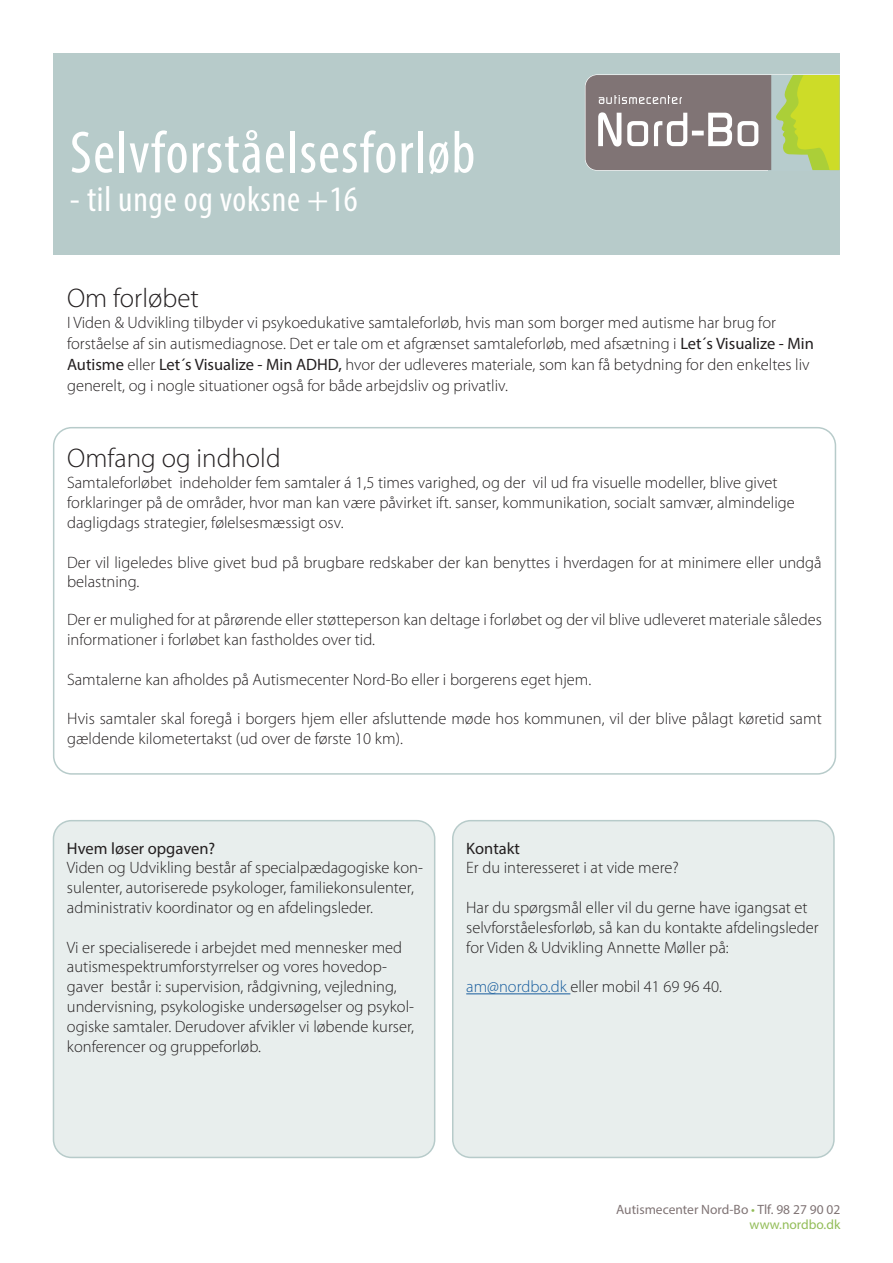
<style>
.page{position:relative;width:893px;height:1263px;background:#fff}
.page>*{position:absolute;margin:0;border:0;box-sizing:border-box;transform-origin:0 0}
.t1{font:condensed 60px "Myriad Pro";letter-spacing:.02em;color:#fff}
.t2{font:condensed 36px "Myriad Pro";letter-spacing:.02em;color:#fff}
.t3{font:300 27px "Myriad Pro";color:#231f20}
.t4{font:300 16.5px/19.8px "Myriad Pro";color:#231f20}
.t5{font:16.5px "Myriad Pro";color:#231f20}
.t6{font:13.5px/15px "Myriad Pro";color:#807475;text-align:right}
.s1{font-weight:400}
.s2{color:#175d9e}
.s3{color:#93bd59}
</style>
<div class="page">
<div style="left:53px;top:54px;width:787px;height:201px;background:#b7cbca"></div>
<svg style="left:585px;top:74px;width:255px;height:97px;background:#9e9d7c"></svg>
<div style="left:53px;top:427px;width:783px;height:348px;border:2px solid #b7cbca;border-radius:18px"></div>
<div style="left:53px;top:821px;width:382px;height:336px;background:#e8eeed;border-radius:18px"></div>
<div style="left:53px;top:820px;width:382px;height:338px;border:2px solid #b7cbca;border-radius:18px"></div>
<div style="left:453px;top:821px;width:381px;height:336px;background:#e8eeed;border-radius:18px"></div>
<hr style="left:466px;top:993px;width:104px;height:1px;background:#175d9e">
<div style="left:452px;top:820px;width:383px;height:338px;border:2px solid #b7cbca;border-radius:18px"></div>
<h1 class="t1" style="left:70px;top:116px;width:407px">Selvforståelsesforløb</h1>
<h2 class="t2" style="left:70px;top:178px;width:289px">- til unge og voksne +16</h2>
<h3 class="t3" style="left:67px;top:281px;width:133px">Om forløbet</h3>
<p class="t4" style="left:67px;top:311px;width:748px;line-height:21px">I Viden &amp; Udvikling tilbyder vi psykoedukative samtaleforløb, hvis man som borger med autisme har brug for forståelse af sin autismediagnose. Det er tale om et afgrænset samtaleforløb, med afsætning i <span class="s1">Let´s Visualize - Min Autisme</span> eller <span class="s1">Let´s Visualize - Min ADHD,</span> hvor der udleveres materiale, som kan få betydning for den enkeltes liv generelt, og i nogle situationer også for både arbejdsliv og privatliv.</p>
<h3 class="t3" style="left:67px;top:442px;width:215px">Omfang og indhold</h3>
<p class="t4" style="left:67px;top:473px;width:729px">Samtaleforløbet indeholder fem samtaler á 1,5 times varighed, og der vil ud fra visuelle modeller, blive givet forklaringer på de områder, hvor man kan være påvirket ift. sanser, kommunikation, socialt samvær, almindelige dagligdags strategier, følelsesmæssigt osv.</p>
<p class="t4" style="left:67px;top:552px;width:756px">Der vil ligeledes blive givet bud på brugbare redskaber der kan benyttes i hverdagen for at minimere eller undgå belastning.</p>
<p class="t4" style="left:67px;top:609px;width:756px">Der er mulighed for at pårørende eller støtteperson kan deltage i forløbet og der vil blive udleveret materiale således informationer i forløbet kan fastholdes over tid.</p>
<p class="t4" style="left:67px;top:669px;width:526px">Samtalerne kan afholdes på Autismecenter Nord-Bo eller i borgerens eget hjem.</p>
<p class="t4" style="left:67px;top:708px;width:756px">Hvis samtaler skal foregå i borgers hjem eller afsluttende møde hos kommunen, vil der blive pålagt køretid samt gældende kilometertakst (ud over de første 10 km).</p>
<p class="t5" style="left:67px;top:838px;width:150px">Hvem løser opgaven?</p>
<p class="t4" style="left:67px;top:858px;width:357px">Viden og Udvikling består af specialpædagogiske kon&shy;sulenter, autoriserede psykologer, familiekonsulenter, administrativ koordinator og en afdelingsleder.</p>
<p class="t4" style="left:67px;top:937px;width:349px">Vi er specialiserede i arbejdet med mennesker med autismespektrumforstyrrelser og vores hovedop&shy;gaver består i: supervision, rådgivning, vejledning, undervisning, psykologiske undersøgelser og psykol&shy;ogiske samtaler. Derudover afvikler vi løbende kurser, konferencer og gruppeforløb.</p>
<p class="t5" style="left:466px;top:838px;width:55px">Kontakt</p>
<p class="t4" style="left:466px;top:858px;width:214px">Er du interesseret i at vide mere?</p>
<p class="t4" style="left:466px;top:897px;width:354px">Har du spørgsmål eller vil du gerne have igangsat et selvforståelesforløb, så kan du kontakte afdelingsleder for Viden &amp; Udvikling Annette Møller på:</p>
<p class="t4" style="left:466px;top:977px;width:257px"><span class="s2">am@nordbo.dk</span> eller mobil 41 69 96 40.</p>
<p class="t6" style="left:616px;top:1201px;width:226px">Autismecenter Nord-Bo <span class="s3">•</span> Tlf. 98 27 90 02 <span class="s3">www.nordbo.dk</span></p>
</div>
